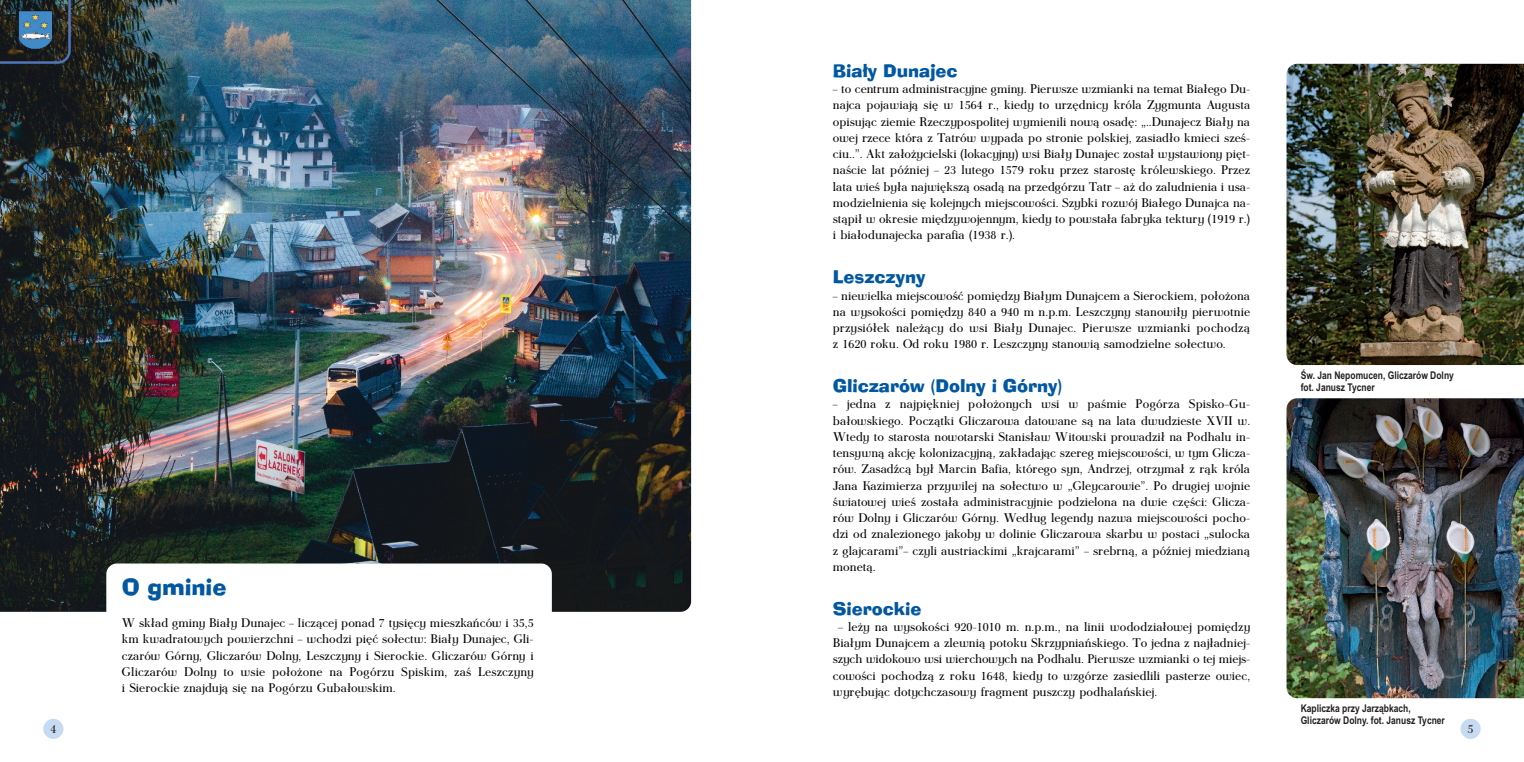
<style>
.page{position:relative;width:1524px;height:762px;background:#fff}
.page>*{position:absolute;margin:0;border:0;box-sizing:border-box;transform-origin:0 0}
.t1{font:22.5px "Ad Lib EU Normal";letter-spacing:-.005em;color:#0157a0}
.t2{font:17.5px "Ad Lib EU Normal";letter-spacing:-.005em;color:#0157a0}
.t3{font:12.5px/16.2px "Antykwa Poltawskiego TTF";color:#070504;text-align:justify}
.t4{font:12.5px "Antykwa Poltawskiego TTF";color:#231f20}
.t5{font:700 10.62px/12.5px "Arial";color:#231f20;scale:.8 1}
</style>
<div class="page">
<div style="left:43px;top:719px;width:20px;height:20px;background:#c6dbf1;border-radius:50%"></div>
<div style="left:1460px;top:719px;width:20px;height:20px;background:#c6dbf1;border-radius:50%"></div>
<img style="left:0;top:0;width:691px;height:612px">
<div style="left:106px;top:563px;width:446px;height:135px;background:#fff;border-radius:11px"></div>
<img style="left:1286px;top:64px;width:238px;height:301px">
<img style="left:1286px;top:398px;width:238px;height:300px">
<svg style="left:0;top:0;width:71px;height:64px;background:#262c30"></svg>
<img style="left:18px;top:10px;width:35px;height:40px">
<h1 class="t1" style="left:122px;top:572px;width:106px">O gminie</h1>
<p class="t3" style="left:122px;top:615px;width:413px">W skład gminy Biały Dunajec – liczącej ponad 7 tysięcy mieszkańców i 35,5 km kwadratowych powierzchni – wchodzi pięć sołectw: Biały Dunajec, Gli&shy;czarów Górny, Gliczarów Dolny, Leszczyny i Sierockie. Gliczarów Górny i Gliczarów Dolny to wsie położone na Pogórzu Spiskim, zaś Leszczyny i Sierockie znajdują się na Pogórzu Gubałowskim.</p>
<h2 class="t2" style="left:833px;top:59px;width:126px">Biały Dunajec</h2>
<p class="t3" style="left:833px;top:81px;width:419px">– to centrum administracyjne gminy. Pierwsze wzmianki na temat Białego Du&shy;najca pojawiają się w 1564 r., kiedy to urzędnicy króla Zygmunta Augusta opisując ziemie Rzeczypospolitej wymienili nową osadę: „..Dunajecz Biały na owej rzece która z Tatrów wypada po stronie polskiej, zasiadło kmieci sześ&shy;ciu..”. Akt założycielski (lokacyjny) wsi Biały Dunajec został wystawiony pięt&shy;naście lat później – 23 lutego 1579 roku przez starostę królewskiego. Przez lata wieś była największą osadą na przedgórzu Tatr – aż do zaludnienia i usa&shy;modzielnienia się kolejnych miejscowości. Szybki rozwój Białego Dunajca na&shy;stąpił w okresie międzywojennym, kiedy to powstała fabryka tektury (1919 r.) i białodunajecka parafia (1938 r.).</p>
<h2 class="t2" style="left:833px;top:266px;width:94px">Leszczyny</h2>
<p class="t3" style="left:833px;top:287px;width:419px">– niewielka miejscowość pomiędzy Białym Dunajcem a Sierockiem, położona na wysokości pomiędzy 840 a 940 m n.p.m. Leszczyny stanowiły pierwotnie przysiółek należący do wsi Biały Dunajec. Pierwsze wzmianki pochodzą z 1620 roku. Od roku 1980 r. Leszczyny stanowią samodzielne sołectwo.</p>
<h2 class="t2" style="left:833px;top:374px;width:231px">Gliczarów (Dolny i Górny)</h2>
<p class="t3" style="left:833px;top:396px;width:419px">– jedna z najpiękniej położonych wsi w paśmie Pogórza Spisko–Gu&shy;bałowskiego. Początki Gliczarowa datowane są na lata dwudzieste XVII w.<br>Wtedy to starosta nowotarski Stanisław Witowski prowadził na Podhalu in&shy;tensywną akcję kolonizacyjną, zakładając szereg miejscowości, w tym Glicza&shy;rów. Zasadźcą był Marcin Bafia, którego syn, Andrzej, otrzymał z rąk króla Jana Kazimierza przywilej na sołectwo w „Gleycarowie”. Po drugiej wojnie światowej wieś została administracyjnie podzielona na dwie części: Glicza&shy;rów Dolny i Gliczarów Górny. Według legendy nazwa miejscowości pocho&shy;dzi od znalezionego jakoby w dolinie Gliczarowa skarbu w postaci „sulocka z glajcarami”– czyli austriackimi „krajcarami” – srebrną, a później miedzianą monetą.</p>
<h2 class="t2" style="left:833px;top:597px;width:90px">Sierockie</h2>
<p class="t3" style="left:833px;top:618px;width:419px;text-indent:5px">– leży na wysokości 920-1010 m. n.p.m., na linii wododziałowej pomiędzy Białym Dunajcem a zlewnią potoku Skrzypniańskiego. To jedna z najładniej&shy;szych widokowo wsi wierchowych na Podhalu. Pierwsze wzmianki o tej miejs&shy;cowości pochodzą z roku 1648, kiedy to wzgórze zasiedlili pasterze owiec, wyrębując dotychczasowy fragment puszczy podhalańskiej.</p>
<p class="t5" style="left:1300px;top:369px;width:193px">Św. Jan Nepomucen, Gliczarów Dolny fot. Janusz Tycner</p>
<p class="t5" style="left:1300px;top:702px;width:182px">Kapliczka przy Jarząbkach,<br>Gliczarów Dolny. fot. Janusz Tycner</p>
<p class="t4" style="left:50px;top:721px;width:7px">4</p>
<p class="t4" style="left:1467px;top:721px;width:8px">5</p>
</div>
